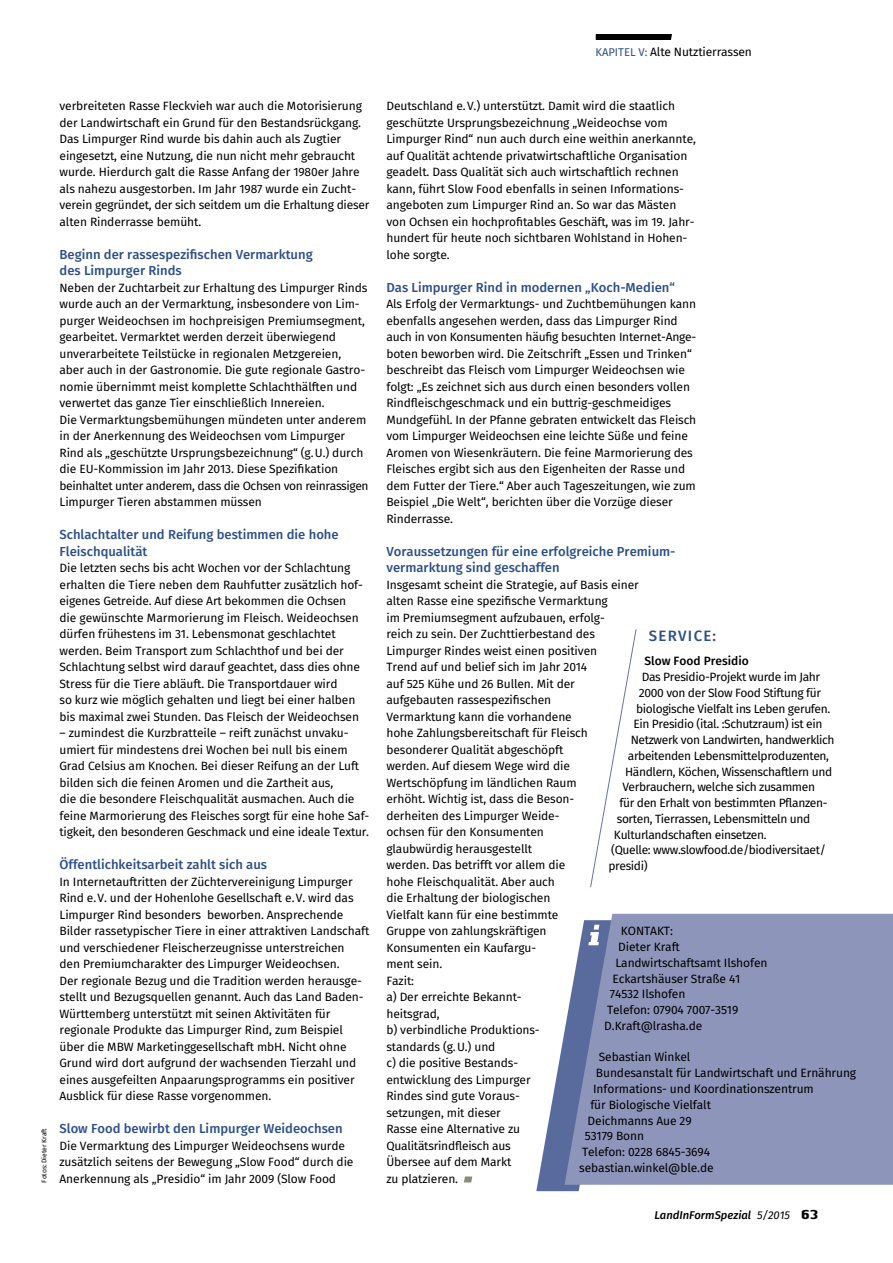
<style>
.page{position:relative;width:893px;height:1263px;background:#fff}
.page>*{position:absolute;margin:0;border:0;box-sizing:border-box;transform-origin:0 0}
.t1{font:500 15px "Fira Sans";letter-spacing:.085em;color:#2e5088}
.t2{font:500 13.05px/16.5px "Fira Sans";color:#2e5088}
.t3{font:12px/16.5px "Fira Sans";letter-spacing:-.01em;color:#000}
.t4{font:12px "Fira Sans";letter-spacing:-.03em;color:#000}
.t5{font:500 12px "Fira Sans";color:#000}
.t6{font:italic 500 11.25px "Fira Sans";color:#000}
.t7{font:6.75px "Fira Sans";letter-spacing:-.01em;color:#000}
.s1{font-size:11.25px;color:#2e5088}
.s2{font-weight:400}
.s3{font-family:"Authentic Sans Std";font-weight:700;font-style:normal;font-size:13.5px}
</style>
<div class="page">
<svg style="left:595px;top:34px;width:77px;height:6px"></svg>
<svg style="left:464px;top:1176px;width:8px;height:6px"></svg>
<div style="left:611px;top:914px;width:282px;height:271px;background:#8e95ba"></div>
<svg style="left:536px;top:920px;width:90px;height:271px"></svg>
<svg style="left:590px;top:629px;width:47px;height:259px"></svg>
<p class="t3" style="left:595px;top:45px;width:158px"><span class="s1">KAPITEL V:</span> Alte Nutztierrassen</p>
<p class="t7" style="left:39px;top:1183px;width:56px;rotate:-90deg">Fotos: Dieter Kraft</p>
<p class="t3" style="left:60px;top:98px;width:311px">verbreiteten Rasse Fleckvieh war auch die Motorisierung der Landwirtschaft ein Grund für den Bestandsrückgang.<br>Das Limpurger Rind wurde bis dahin auch als Zugtier eingesetzt, eine Nutzung, die nun nicht mehr gebraucht wurde. Hierdurch galt die Rasse Anfang der 1980er Jahre als nahezu ausgestorben. Im Jahr 1987 wurde ein Zucht&shy;verein gegründet, der sich seitdem um die Erhaltung dieser alten Rinderrasse bemüht.</p>
<p class="t2" style="left:60px;top:247px;width:255px">Beginn der rassespezifischen Vermarktung des Limpurger Rinds</p>
<p class="t3" style="left:60px;top:280px;width:311px">Neben der Zuchtarbeit zur Erhaltung des Limpurger Rinds wurde auch an der Vermarktung, insbesondere von Lim&shy;purger Weideochsen im hochpreisigen Premiumsegment, gearbeitet. Vermarktet werden derzeit überwiegend unverarbeitete Teilstücke in regionalen Metzgereien, aber auch in der Gastronomie. Die gute regionale Gastro&shy;nomie übernimmt meist komplette Schlachthälften und verwertet das ganze Tier einschließlich Innereien.<br>Die Vermarktungsbemühungen mündeten unter anderem in der Anerkennung des Weideochsen vom Limpurger Rind als „geschützte Ursprungsbezeichnung“ (g.U.) durch die EU-Kommission im Jahr 2013. Diese Spezifikation beinhaltet unter anderem, dass die Ochsen von reinrassigen Limpurger Tieren abstammen müssen</p>
<p class="t2" style="left:60px;top:527px;width:281px">Schlachtalter und Reifung bestimmen die hohe<br>Fleischqualität</p>
<p class="t3" style="left:60px;top:560px;width:304px">Die letzten sechs bis acht Wochen vor der Schlachtung erhalten die Tiere neben dem Rauhfutter zusätzlich hof&shy;eigenes Getreide. Auf diese Art bekommen die Ochsen die gewünschte Marmorierung im Fleisch. Weideochsen dürfen frühestens im 31. Lebensmonat geschlachtet werden. Beim Transport zum Schlachthof und bei der Schlachtung selbst wird darauf geachtet, dass dies ohne Stress für die Tiere abläuft. Die Transportdauer wird<br>so kurz wie möglich gehalten und liegt bei einer halben bis maximal zwei Stunden. Das Fleisch der Weideochsen</p>
<p class="t3" style="left:60px;top:725px;width:311px">– zumindest die Kurzbratteile – reift zunächst unvaku&shy;umiert für mindestens drei Wochen bei null bis einem Grad Celsius am Knochen. Bei dieser Reifung an der Luft bilden sich die feinen Aromen und die Zartheit aus,<br>die die besondere Fleischqualität ausmachen. Auch die feine Marmorierung des Fleisches sorgt für eine hohe Saf&shy;tigkeit, den besonderen Geschmack und eine ideale Textur.</p>
<p class="t2" style="left:60px;top:857px;width:209px">Öffentlichkeitsarbeit zahlt sich aus</p>
<p class="t3" style="left:60px;top:874px;width:311px">In Internetauftritten der Züchtervereinigung Limpurger Rind e.V. und der Hohenlohe Gesellschaft e.V. wird das Limpurger Rind besonders beworben. Ansprechende Bilder rassetypischer Tiere in einer attraktiven Landschaft und verschiedener Fleischerzeugnisse unterstreichen<br>den Premiumcharakter des Limpurger Weideochsen.<br>Der regionale Bezug und die Tradition werden herausge&shy;stellt und Bezugsquellen genannt. Auch das Land Baden-Württemberg unterstützt mit seinen Aktivitäten für regionale Produkte das Limpurger Rind, zum Beispiel über die MBW Marketinggesellschaft mbH. Nicht ohne Grund wird dort aufgrund der wachsenden Tierzahl und eines ausgefeilten Anpaarungsprogramms ein positiver Ausblick für diese Rasse vorgenommen.</p>
<p class="t2" style="left:60px;top:1121px;width:285px">Slow Food bewirbt den Limpurger Weideochsen</p>
<p class="t3" style="left:60px;top:1138px;width:295px">Die Vermarktung des Limpurger Weideochsens wurde zusätzlich seitens der Bewegung „Slow Food“ durch die<br>Anerkennung als „Presidio“ im Jahr 2009 (Slow Food</p>
<p class="t3" style="left:386px;top:98px;width:311px">Deutschland e.V.) unterstützt. Damit wird die staatlich geschützte Ursprungsbezeichnung „Weideochse vom Limpurger Rind“ nun auch durch eine weithin anerkannte, auf Qualität achtende privatwirtschaftliche Organisation geadelt. Dass Qualität sich auch wirtschaftlich rechnen kann, führt Slow Food ebenfalls in seinen Informations&shy;angeboten zum Limpurger Rind an. So war das Mästen von Ochsen ein hochprofitables Geschäft, was im 19. Jahr&shy;hundert für heute noch sichtbaren Wohlstand in Hohen&shy;lohe sorgte.</p>
<p class="t2" style="left:386px;top:280px;width:290px">Das Limpurger Rind in modernen „Koch-Medien“</p>
<p class="t3" style="left:386px;top:296px;width:311px">Als Erfolg der Vermarktungs- und Zuchtbemühungen kann ebenfalls angesehen werden, dass das Limpurger Rind auch in von Konsumenten häufig besuchten Internet-Ange&shy;boten beworben wird. Die Zeitschrift „Essen und Trinken“ beschreibt das Fleisch vom Limpurger Weideochsen wie folgt: „Es zeichnet sich aus durch einen besonders vollen Rindfleischgeschmack und ein buttrig-geschmeidiges Mundgefühl. In der Pfanne gebraten entwickelt das Fleisch vom Limpurger Weideochsen eine leichte Süße und feine Aromen von Wiesenkräutern. Die feine Marmorierung des Fleisches ergibt sich aus den Eigenheiten der Rasse und dem Futter der Tiere.“ Aber auch Tageszeitungen, wie zum Beispiel „Die Welt“, berichten über die Vorzüge dieser Rinderrasse.</p>
<p class="t2" style="left:386px;top:544px;width:289px">Voraussetzungen für eine erfolgreiche Premium&shy;vermarktung sind geschaffen</p>
<p class="t3" style="left:386px;top:577px;width:254px">Insgesamt scheint die Strategie, auf Basis einer alten Rasse eine spezifische Vermarktung<br>im Premiumsegment aufzubauen, erfolg-<br>reich zu sein. Der Zuchttierbestand des<br>Limpurger Rindes weist einen positiven<br>Trend auf und belief sich im Jahr 2014<br>auf 525 Kühe und 26 Bullen. Mit der aufgebauten rassespezifischen<br>Vermarktung kann die vorhandene<br>hohe Zahlungsbereitschaft für Fleisch besonderer Qualität abgeschöpft<br>werden. Auf diesem Wege wird die<br>Wertschöpfung im ländlichen Raum<br>erhöht. Wichtig ist, dass die Beson-<br>derheiten des Limpurger Weide-<br>ochsen für den Konsumenten<br>glaubwürdig herausgestellt<br>werden. Das betrifft vor allem die<br>hohe Fleischqualität. Aber auch<br>die Erhaltung der biologischen<br>Vielfalt kann für eine bestimmte<br>Gruppe von zahlungskräftigen<br>Konsumenten ein Kaufargu-<br>ment sein.<br>Fazit:<br>a) Der erreichte Bekannt-<br>heitsgrad,<br>b) verbindliche Produktions-<br>standards (g.U.) und<br>c) die positive Bestands-<br>entwicklung des Limpurger<br>Rindes sind gute Voraus-<br>setzungen, mit dieser<br>Rasse eine Alternative zu<br>Qualitätsrindfleisch aus<br>Übersee auf dem Markt<br>zu platzieren.</p>
<p class="t1" style="left:649px;top:625px;width:69px">SERVICE:</p>
<p class="t5" style="left:644px;top:653px;width:106px">Slow Food Presidio</p>
<p class="t4" style="left:642px;top:668px;width:180px">Das Presidio-Projekt wurde im Jahr</p>
<p class="t4" style="left:639px;top:684px;width:184px">2000 von der Slow Food Stiftung für</p>
<p class="t4" style="left:636px;top:700px;width:196px">biologische Vielfalt ins Leben gerufen.</p>
<p class="t4" style="left:633px;top:716px;width:190px">Ein Presidio (ital. :Schutzraum) ist ein</p>
<p class="t4" style="left:631px;top:731px;width:205px">Netzwerk von Landwirten, handwerklich</p>
<p class="t4" style="left:628px;top:747px;width:203px">arbeitenden Lebensmittelproduzenten,</p>
<p class="t4" style="left:625px;top:763px;width:209px">Händlern, Köchen, Wissenschaftlern und</p>
<p class="t4" style="left:622px;top:779px;width:194px">Verbrauchern, welche sich zusammen</p>
<p class="t4" style="left:619px;top:794px;width:210px">für den Erhalt von bestimmten Pflanzen-</p>
<p class="t4" style="left:617px;top:810px;width:195px">sorten, Tierrassen, Lebensmitteln und</p>
<p class="t4" style="left:614px;top:826px;width:154px">Kulturlandschaften einsetzen.</p>
<p class="t4" style="left:611px;top:842px;width:216px">(Quelle: www.slowfood.de/biodiversitaet/</p>
<p class="t4" style="left:608px;top:857px;width:41px">presidi)</p>
<p class="t3" style="left:621px;top:924px;width:53px">KONTAKT:</p>
<p class="t3" style="left:618px;top:940px;width:63px">Dieter Kraft</p>
<p class="t3" style="left:615px;top:955px;width:154px">Landwirtschaftsamt Ilshofen</p>
<p class="t3" style="left:613px;top:971px;width:129px">Eckartshäuser Straße 41</p>
<p class="t3" style="left:610px;top:987px;width:77px">74532 Ilshofen</p>
<p class="t3" style="left:607px;top:1003px;width:133px">Telefon: 07904 7007-3519</p>
<p class="t3" style="left:604px;top:1018px;width:100px">D.Kraft@lrasha.de</p>
<p class="t3" style="left:599px;top:1050px;width:93px">Sebastian Winkel</p>
<p class="t3" style="left:596px;top:1066px;width:262px">Bundesanstalt für Landwirtschaft und Ernährung</p>
<p class="t3" style="left:593px;top:1081px;width:222px">Informations- und Koordinationszentrum</p>
<p class="t3" style="left:590px;top:1097px;width:122px">für Biologische Vielfalt</p>
<p class="t3" style="left:588px;top:1113px;width:106px">Deichmanns Aue 29</p>
<p class="t3" style="left:585px;top:1129px;width:61px">53179 Bonn</p>
<p class="t3" style="left:582px;top:1144px;width:130px">Telefon: 0228 6845-3694</p>
<p class="t3" style="left:579px;top:1160px;width:136px">sebastian.winkel@ble.de</p>
<p class="t6" style="left:654px;top:1207px;width:166px">LandInFormSpezial <span class="s2">5/2015</span> <span class="s3">63</span></p>
</div>
